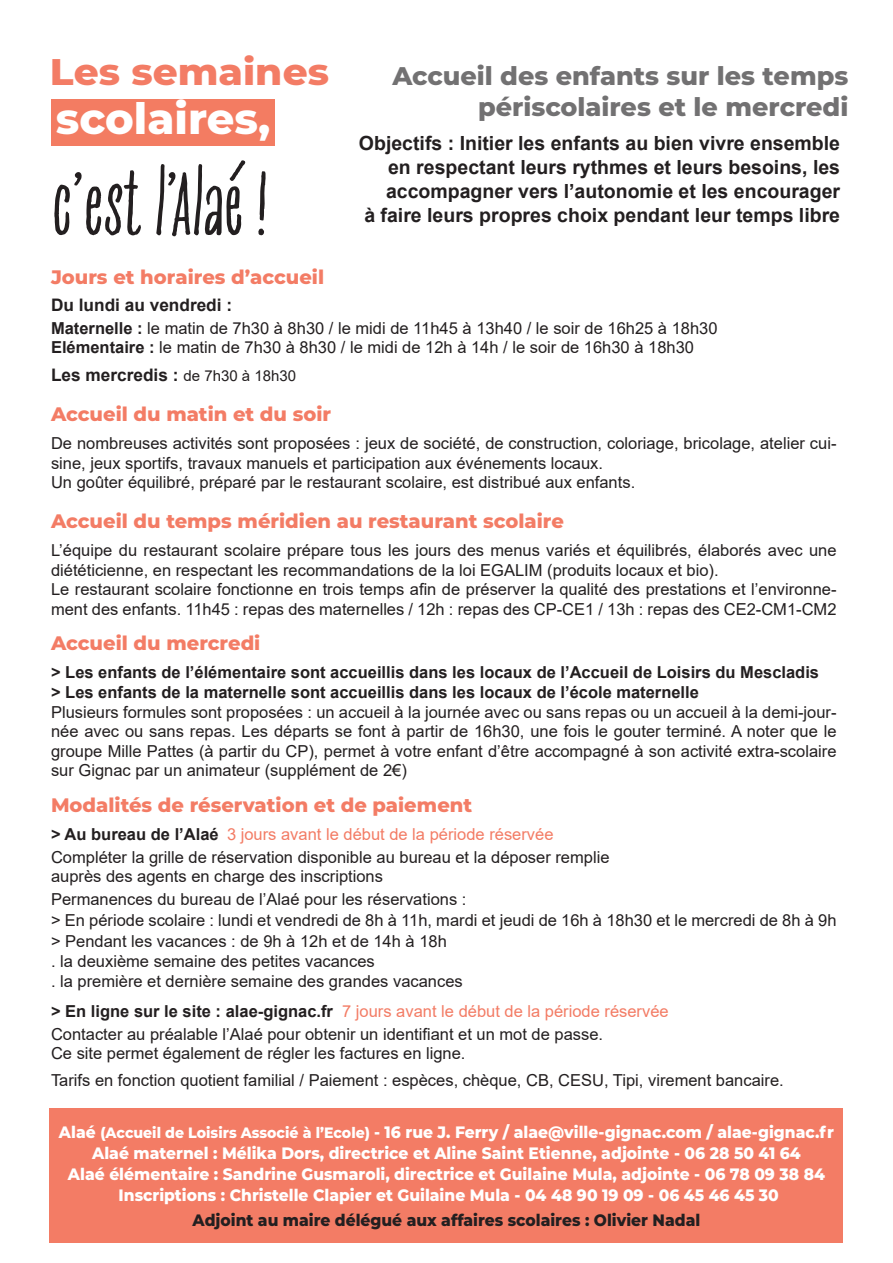
<style>
.page{position:relative;width:893px;height:1263px;background:#fff}
.page>*{position:absolute;margin:0;border:0;box-sizing:border-box;transform-origin:0 0}
.t1{font:condensed 90px "Six Hands";color:#231f20}
.t2{font:800 43.2px "Montserrat";color:#fff}
.t3{font:800 37.05px "Montserrat";color:#f37c65;scale:1.05 1}
.t4{font:800 25.5px/30.6px "Montserrat";color:#727172;text-align:right}
.t5{font:700 19.5px/24px "Arial";color:#231f20}
.t6{font:800 19.5px "Montserrat";color:#f37c65}
.t7{font:700 17.25px "Arial";color:#231f20}
.t8{font:16.5px/19.5px "Arial";color:#231f20}
.t9{font:800 16.5px "Montserrat";color:#fff;scale:.94 1}
.t10{font:700 16.5px "Arial";color:#231f20}
.t11{font:16.5px "Arial";color:#f37c65}
.t12{font:800 16.5px "Montserrat";color:#231f20;scale:.94 1}
.s1{font-weight:700}
.s2{font-weight:400;font-size:15px}
.s3{font-weight:700;color:#231f20}
.s4{font-size:15px}
</style>
<div class="page">
<div style="left:50px;top:1108px;width:793px;height:135px;background:#f37c65"></div>
<div style="left:51px;top:99px;width:224px;height:47px;background:#f37c62"></div>
<p class="t3" style="left:50px;top:44px;width:267px">Les semaines</p>
<p class="t2" style="left:56px;top:87px;width:216px">scolaires,</p>
<p class="t1" style="left:52px;top:142px;width:217px">c’est l’Alaé !</p>
<p class="t4" style="left:392px;top:60px;width:457px">Accueil des enfants sur les temps périscolaires et le mercredi</p>
<p class="t5" style="left:359px;top:132px;width:483px">Objectifs : Initier les enfants au bien vivre ensemble</p>
<p class="t5" style="left:386px;top:156px;width:456px">en respectant leurs rythmes et leurs besoins, les accompagner vers l’autonomie et les encourager</p>
<p class="t5" style="left:364px;top:204px;width:477px">à faire leurs propres choix pendant leur temps libre</p>
<p class="t6" style="left:51px;top:263px;width:275px">Jours et horaires d’accueil</p>
<p class="t7" style="left:51px;top:293px;width:183px">Du lundi au vendredi :</p>
<p class="t8" style="left:51px;top:318px;width:668px"><span class="s1">Maternelle :</span> le matin de 7h30 à 8h30 / le midi de 11h45 à 13h40 / le soir de 16h25 à 18h30</p>
<p class="t8" style="left:51px;top:338px;width:644px"><span class="s1">Elémentaire :</span> le matin de 7h30 à 8h30 / le midi de 12h à 14h / le soir de 16h30 à 18h30</p>
<p class="t7" style="left:51px;top:363px;width:247px">Les mercredis : <span class="s2">de 7h30 à 18h30</span></p>
<p class="t6" style="left:51px;top:400px;width:282px">Accueil du matin et du soir</p>
<p class="t8" style="left:51px;top:433px;width:787px">De nombreuses activités sont proposées : jeux de société, de construction, coloriage, bricolage, atelier cui&shy;sine, jeux sportifs, travaux manuels et participation aux événements locaux.</p>
<p class="t8" style="left:51px;top:472px;width:586px">Un goûter équilibré, préparé par le restaurant scolaire, est distribué aux enfants.</p>
<p class="t6" style="left:51px;top:507px;width:514px">Accueil du temps méridien au restaurant scolaire</p>
<p class="t8" style="left:51px;top:540px;width:787px">L’équipe du restaurant scolaire prépare tous les jours des menus variés et équilibrés, élaborés avec une diététicienne, en respectant les recommandations de la loi EGALIM (produits locaux et bio).</p>
<p class="t8" style="left:51px;top:579px;width:787px">Le restaurant scolaire fonctionne en trois temps afin de préserver la qualité des prestations et l’environne&shy;ment des enfants. 11h45 : repas des maternelles / 12h : repas des CP-CE1 / 13h : repas des CE2-CM1-CM2</p>
<p class="t6" style="left:51px;top:629px;width:211px">Accueil du mercredi</p>
<p class="t10" style="left:51px;top:661px;width:770px">&gt; Les enfants de l’élémentaire sont accueillis dans les locaux de l’Accueil de Loisirs du Mescladis</p>
<p class="t10" style="left:51px;top:681px;width:649px">&gt; Les enfants de la maternelle sont accueillis dans les locaux de l’école maternelle</p>
<p class="t8" style="left:51px;top:702px;width:787px;text-align:justify">Plusieurs formules sont proposées : un accueil à la journée avec ou sans repas ou un accueil à la demi-jour&shy;née avec ou sans repas. Les départs se font à partir de 16h30, une fois le gouter terminé. A noter que le groupe Mille Pattes (à partir du CP), permet à votre enfant d’être accompagné à son activité extra-scolaire sur Gignac par un animateur (supplément de 2€)</p>
<p class="t6" style="left:51px;top:790px;width:423px">Modalités de réservation et de paiement</p>
<p class="t11" style="left:51px;top:823px;width:504px"><span class="s3">&gt; Au bureau de l’Alaé</span> 3 jours avant le début de la période réservée</p>
<p class="t8" style="left:51px;top:847px;width:560px">Compléter la grille de réservation disponible au bureau et la déposer remplie</p>
<p class="t8" style="left:51px;top:866px;width:333px">auprès des agents en charge des inscriptions</p>
<p class="t8" style="left:51px;top:889px;width:417px">Permanences du bureau de l’Alaé pour les réservations :</p>
<p class="t8" style="left:51px;top:910px;width:787px">&gt; En période scolaire : lundi et vendredi de 8h à 11h, mardi et jeudi de 16h à 18h30 et le mercredi de 8h à 9h</p>
<p class="t8" style="left:51px;top:932px;width:397px">&gt; Pendant les vacances : de 9h à 12h et de 14h à 18h</p>
<p class="t8" style="left:51px;top:951px;width:325px">. la deuxième semaine des petites vacances</p>
<p class="t8" style="left:51px;top:971px;width:413px">. la première et dernière semaine des grandes vacances</p>
<p class="t11" style="left:51px;top:1000px;width:619px"><span class="s3">&gt; En ligne sur le site : alae-gignac.fr</span> 7 jours avant le début de la période réservée</p>
<p class="t8" style="left:51px;top:1024px;width:554px">Contacter au préalable l’Alaé pour obtenir un identifiant et un mot de passe.<br>Ce site permet également de régler les factures en ligne.</p>
<p class="t8" style="left:51px;top:1070px;width:734px">Tarifs en fonction quotient familial / Paiement : espèces, chèque, CB, CESU, Tipi, virement bancaire.</p>
<p class="t9" style="left:59px;top:1120px;width:826px">Alaé <span class="s4">(Accueil de Loisirs Associé à l’Ecole)</span> - 16 rue J. Ferry / alae@ville-gignac.com / alae-gignac.fr</p>
<p class="t9" style="left:92px;top:1141px;width:755px">Alaé maternel : Mélika Dors, directrice et Aline Saint Etienne, adjointe - 06 28 50 41 64</p>
<p class="t9" style="left:68px;top:1162px;width:807px">Alaé élémentaire : Sandrine Gusmaroli, directrice et Guilaine Mula, adjointe - 06 78 09 38 84</p>
<p class="t9" style="left:119px;top:1183px;width:704px">Inscriptions : Christelle Clapier et Guilaine Mula - 04 48 90 19 09 - 06 45 46 45 30</p>
<p class="t12" style="left:193px;top:1208px;width:542px">Adjoint au maire délégué aux affaires scolaires : Olivier Nadal</p>
</div>
